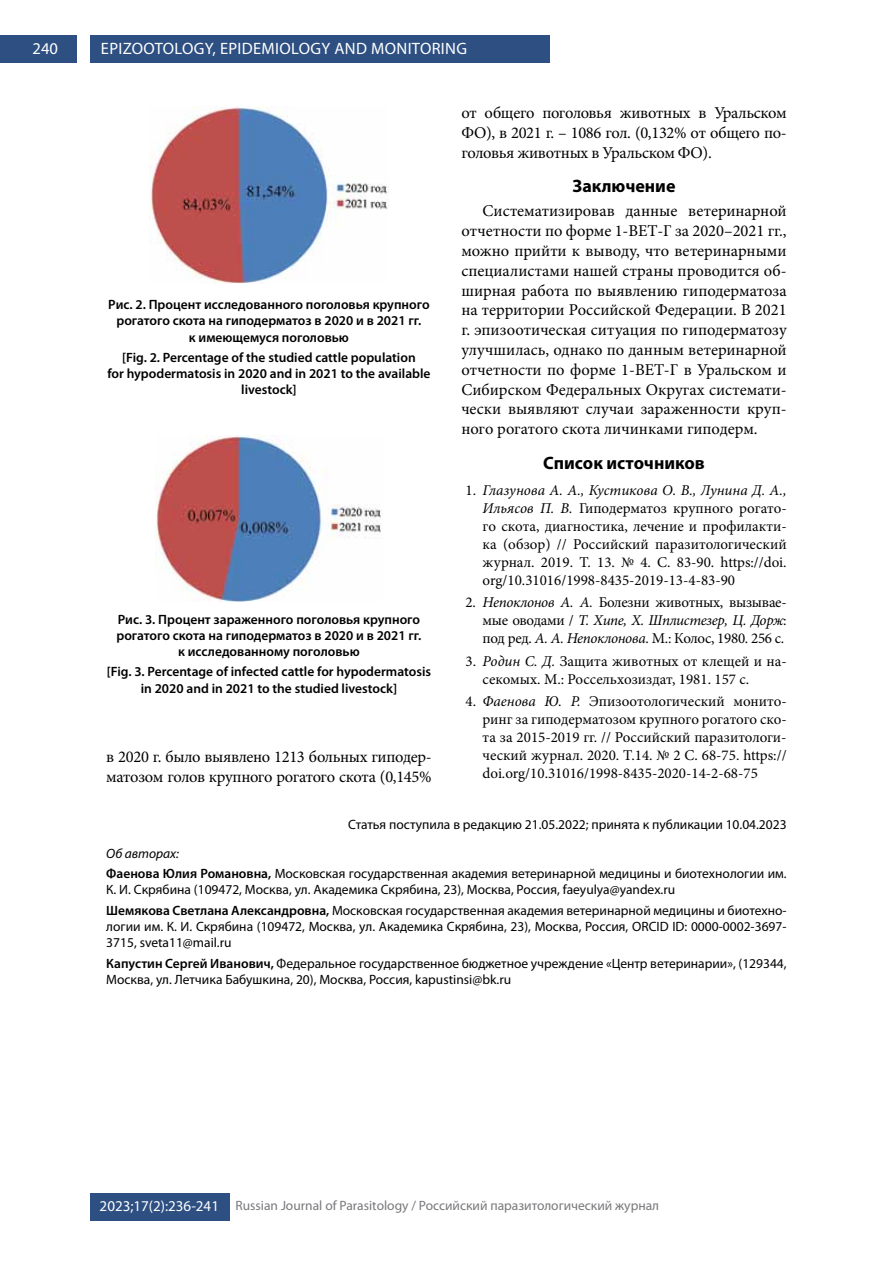
<style>
.page{position:relative;width:893px;height:1263px;background:#fff}
.page>*{position:absolute;margin:0;border:0;box-sizing:border-box;transform-origin:0 0}
.t1{font:700 18px "Myriad Pro";color:#000}
.t2{font:16.5px/19.8px "Minion Pro";letter-spacing:-.02em;color:#000;text-align:justify}
.t3{font:16.5px "Myriad Pro";letter-spacing:.02em;color:#fff}
.t4{font:15px/18px "Minion Pro";color:#000;text-align:justify}
.t5{font:15px "Myriad Pro";color:#fff}
.t6{font:13.5px/20.4px "Myriad Pro";color:#000}
.t7{font:600 13.5px/16.2px "Myriad Pro";color:#000;text-align:center}
.t8{font:13.5px "Myriad Pro";color:#77787b}
.s1{font-style:italic}
.s2{font-weight:600}
</style>
<div class="page">
<div style="left:0;top:36px;width:77px;height:27px;background:#2d4f82"></div>
<div style="left:90px;top:36px;width:460px;height:27px;background:#2d4f82"></div>
<div style="left:90px;top:1193px;width:140px;height:28px;background:#2d4f82"></div>
<img style="left:155px;top:436px;width:226px;height:165px">
<img style="left:150px;top:106px;width:238px;height:178px">
<p class="t3" style="left:33px;top:39px;width:27px">240</p>
<p class="t3" style="left:101px;top:39px;width:368px">EPIZOOTOLOGY, EPIDEMIOLOGY AND MONITORING</p>
<p class="t2" style="left:461px;top:103px;width:327px">от общего поголовья животных в Уральском ФО), в 2021 г. – 1086 гол. (0,132% от общего по&shy;головья животных в Уральском ФО).</p>
<p class="t1" style="left:572px;top:174px;width:105px">Заключение</p>
<p class="t2" style="left:461px;top:201px;width:327px;text-indent:21px">Систематизировав данные ветеринарной отчетности по форме 1-ВЕТ-Г за 2020–2021 гг., можно прийти к выводу, что ветеринарными специалистами нашей страны проводится об&shy;ширная работа по выявлению гиподерматоза на территории Российской Федерации. В 2021 г. эпизоотическая ситуация по гиподерматозу улучшилась, однако по данным ветеринарной отчетности по форме 1-ВЕТ-Г в Уральском и Сибирском Федеральных Округах системати&shy;чески выявляют случаи зараженности круп&shy;ного рогатого скота личинками гиподерм.</p>
<p class="t1" style="left:543px;top:451px;width:163px">Список источников</p>
<p class="t4" style="left:483px;top:481px;width:306px;text-indent:-17px">1. <span class="s1">Глазунова А. А., Кустикова О. В., Лунина Д. А., Ильясов П. В.</span> Гиподерматоз крупного рогато&shy;го скота, диагностика, лечение и профилакти&shy;ка (обзор) // Российский паразитологический журнал. 2019. Т. 13. № 4. С. 83-90. https://doi. org/10.31016/1998-8435-2019-13-4-83-90</p>
<p class="t4" style="left:483px;top:593px;width:306px;text-indent:-17px">2. <span class="s1">Непоклонов А. А.</span> Болезни животных, вызывае&shy;мые оводами / <span class="s1">Т. Хипе, Х. Шплистезер, Ц. Дорж</span>: под ред. <span class="s1">А. А. Непоклонова</span>. М.: Колос, 1980. 256 с.</p>
<p class="t4" style="left:483px;top:652px;width:306px;text-indent:-17px">3. <span class="s1">Родин С. Д.</span> Защита животных от клещей и на&shy;секомых. М.: Россельхозиздат, 1981. 157 с.</p>
<p class="t4" style="left:483px;top:692px;width:306px;text-indent:-17px">4. <span class="s1">Фаенова Ю. Р.</span> Эпизоотологический монито&shy;ринг за гиподерматозом крупного рогатого ско&shy;та за 2015-2019 гг. // Российский паразитологи&shy;ческий журнал. 2020. Т.14. № 2 С. 68-75. https:// doi.org/10.31016/1998-8435-2020-14-2-68-75</p>
<p class="t6" style="left:348px;top:814px;width:440px">Статья поступила в редакцию 21.05.2022; принята к публикации 10.04.2023</p>
<p class="t6" style="left:106px;top:843px;width:682px"><span class="s1">Об авторах:<br></span><span class="s2">Фаенова Юлия Романовна,</span> Московская государственная академия ветеринарной медицины и биотехнологии им.</p>
<p class="t6" style="left:106px;top:879px;width:682px">К. И. Скрябина (109472, Москва, ул. Академика Скрябина, 23), Москва, Россия, faeyulya@yandex.ru<br><span class="s2">Шемякова Светлана Александровна,</span> Московская государственная академия ветеринарной медицины и биотехно-</p>
<p class="t6" style="left:106px;top:918px;width:682px;line-height:16.2px">логии им. К. И. Скрябина (109472, Москва, ул. Академика Скрябина, 23), Москва, Россия, ORCID ID: 0000-0002-3697-<br>3715, sveta11@mail.ru</p>
<p class="t6" style="left:106px;top:955px;width:682px;line-height:16.2px"><span class="s2">Капустин Сергей Иванович,</span> Федеральное государственное бюджетное учреждение «Центр ветеринарии», (129344,<br>Москва, ул. Летчика Бабушкина, 20), Москва, Россия, kapustinsi@bk.ru</p>
<p class="t7" style="left:108px;top:296px;width:323px">Рис. 2. Процент исследованного поголовья крупного рогатого скота на гиподерматоз в 2020 и в 2021 гг.<br>к имеющемуся поголовью</p>
<p class="t7" style="left:107px;top:349px;width:325px">[Fig. 2. Percentage of the studied cattle population<br>for hypodermatosis in 2020 and in 2021 to the available livestock]</p>
<p class="t7" style="left:116px;top:610px;width:306px">Рис. 3. Процент зараженного поголовья крупного рогатого скота на гиподерматоз в 2020 и в 2021 гг. к исследованному поголовью</p>
<p class="t7" style="left:107px;top:663px;width:326px">[Fig. 3. Percentage of infected cattle for hypodermatosis in 2020 and in 2021 to the studied livestock]</p>
<p class="t2" style="left:106px;top:747px;width:327px">в 2020 г. было выявлено 1213 больных гиподер&shy;матозом голов крупного рогатого скота (0,145%</p>
<p class="t5" style="left:100px;top:1196px;width:121px">2023;17(2):236-241</p>
<p class="t8" style="left:236px;top:1197px;width:425px">Russian Journal of Parasitology / Российский паразитологический журнал</p>
</div>
